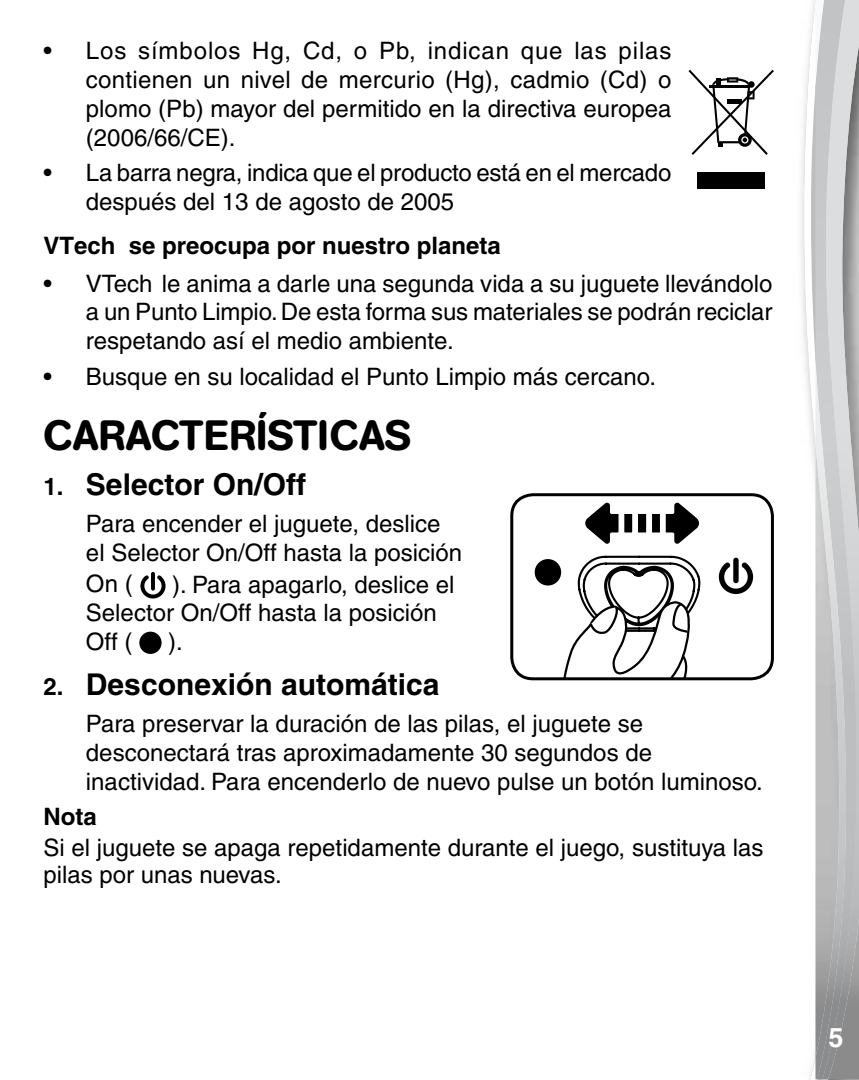
<style>
.page{position:relative;width:859px;height:1080px;background:#fff}
.page>*{position:absolute;margin:0;border:0;box-sizing:border-box;transform-origin:0 0}
.t1{font:500 42px "AG Book Rounded";color:#000}
.t2{font:700 30px "Helvetica";color:#000}
.t3{font:700 27px "Helvetica";color:#fff}
.t4{font:500 24px/28.8px "Helvetica";color:#000}
.t5{font:700 24px "Helvetica";color:#000}
.s1{font-size:24px}
</style>
<div class="page">
<svg style="left:803px;top:0;width:12px;height:1080px"></svg>
<svg style="left:815px;top:1079px;width:13px;height:1px"></svg>
<img style="left:858px;top:0;width:1px;height:1079px">
<img style="left:848px;top:0;width:10px;height:1079px">
<img style="left:815px;top:0;width:33px;height:1079px">
<svg style="left:140px;top:575px;width:26px;height:24px"></svg>
<div style="left:139px;top:632px;width:23px;height:22px;background:#000;border-radius:50%"></div>
<svg style="left:719px;top:563px;width:34px;height:31px"></svg>
<div style="left:733px;top:558px;width:6px;height:25px;background:#000;border-radius:3px"></div>
<div style="left:535px;top:559px;width:26px;height:27px;background:#000;border-radius:50%"></div>
<svg style="left:557px;top:555px;width:144px;height:121px"></svg>
<div style="left:510px;top:493px;width:264px;height:187px;border:3px solid #000;border-radius:21px"></div>
<svg style="left:585px;top:502px;width:114px;height:42px"></svg>
<div style="left:697px;top:172px;width:68px;height:17px;background:#000"></div>
<svg style="left:688px;top:70px;width:86px;height:85px"></svg>
<p class="t4" style="left:86px;top:36px;width:587px;text-align:justify;text-indent:-43px">• Los símbolos Hg, Cd, o Pb, indican que las pilas contienen un nivel de mercurio (Hg), cadmio (Cd) o plomo (Pb) mayor del permitido en la directiva europea (2006/66/CE).</p>
<p class="t4" style="left:86px;top:158px;width:587px;text-indent:-42px">• La barra negra, indica que el producto está en el mercado después del 13 de agosto de 2005</p>
<p class="t5" style="left:43px;top:231px;width:459px">VTech se preocupa por nuestro planeta</p>
<p class="t4" style="left:86px;top:269px;width:688px;text-align:justify;text-indent:-43px">• VTech le anima a darle una segunda vida a su juguete llevándolo a un Punto Limpio. De esta forma sus materiales se podrán reciclar respetando así el medio ambiente.</p>
<p class="t4" style="left:43px;top:362px;width:614px">• Busque en su localidad el Punto Limpio más cercano.</p>
<h1 class="t1" style="left:43px;top:411px;width:369px">CARACTERÍSTICAS</h1>
<p class="t2" style="left:43px;top:466px;width:264px"><span class="s1">1.</span> Selector On/Off</p>
<p class="t4" style="left:86px;top:509px;width:378px">Para encender el juguete, deslice el Selector On/Off hasta la posición</p>
<p class="t4" style="left:86px;top:570px;width:48px">On (</p>
<p class="t4" style="left:86px;top:570px;width:370px;text-indent:86px">). Para apagarlo, deslice el<br>Selector On/Off hasta la posición<br>Off (</p>
<p class="t4" style="left:168px;top:627px;width:16px">).</p>
<p class="t2" style="left:43px;top:666px;width:397px"><span class="s1">2.</span> Desconexión automática</p>
<p class="t4" style="left:86px;top:709px;width:678px">Para preservar la duración de las pilas, el juguete se desconectará tras aproximadamente 30 segundos de inactividad. Para encenderlo de nuevo pulse un botón luminoso.</p>
<p class="t5" style="left:43px;top:802px;width:55px">Nota</p>
<p class="t4" style="left:43px;top:834px;width:722px;line-height:27px">Si el juguete se apaga repetidamente durante el juego, sustituya las pilas por unas nuevas.</p>
<p class="t3" style="left:828px;top:1021px;width:17px">5</p>
</div>
